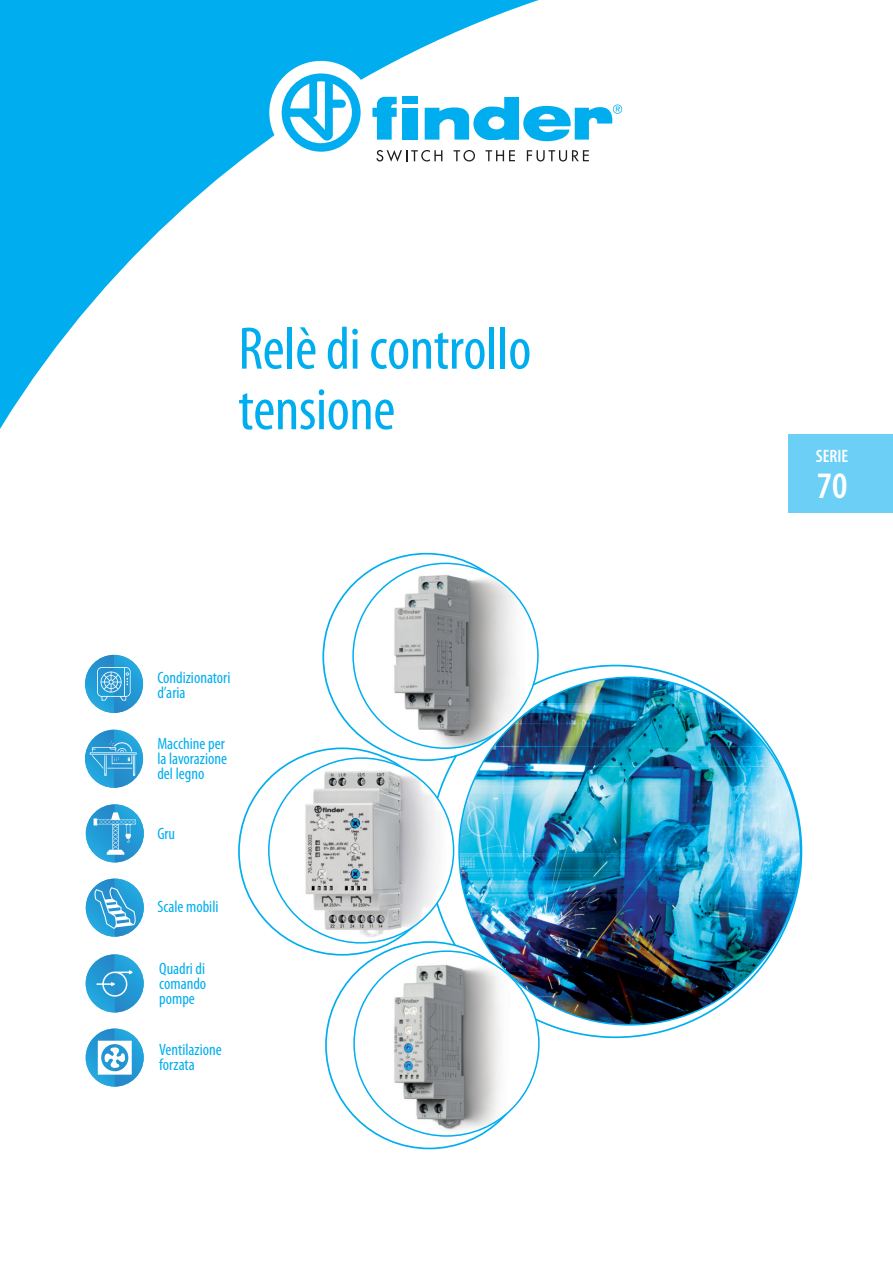
<style>
.page{position:relative;width:893px;height:1263px;background:#fff}
.page>*{position:absolute;margin:0;border:0;box-sizing:border-box;transform-origin:0 0}
.t1{font:condensed 60.6px/60.6px "Myriad Pro";letter-spacing:-.01em;color:#00aeef}
.t2{font:600 condensed 37.5px "Myriad Pro";color:#fff}
.t3{font:600 condensed 18px "Myriad Pro";color:#fff}
.t4{font:condensed 16.5px/15px "Myriad Pro";color:#00aeef}
</style>
<div class="page">
<div style="left:788px;top:434px;width:105px;height:78px;background:#6bcff6"></div>
<svg style="left:0;top:0;width:551px;height:429px"></svg>
<div style="left:269px;top:61px;width:104px;height:103px;background:#fff;border-radius:50%"></div>
<svg style="left:282px;top:73px;width:79px;height:79px"></svg>
<svg style="left:425px;top:97px;width:197px;height:44px"></svg>
<svg style="left:372px;top:97px;width:25px;height:43px"></svg>
<div style="left:403px;top:108px;width:15px;height:32px;background:#00aeef"></div>
<div style="left:403px;top:97px;width:15px;height:7px;background:#00aeef"></div>
<svg style="left:376px;top:150px;width:66px;height:12px"></svg>
<svg style="left:454px;top:150px;width:21px;height:12px"></svg>
<svg style="left:485px;top:150px;width:30px;height:11px"></svg>
<svg style="left:527px;top:150px;width:62px;height:12px"></svg>
<img style="left:383px;top:564px;width:149px;height:184px">
<img style="left:269px;top:758px;width:185px;height:185px;border-radius:92px">
<img style="left:384px;top:954px;width:128px;height:182px">
<img style="left:459px;top:677px;width:342px;height:348px">
<img style="left:85px;top:730px;width:58px;height:58px">
<hr style="left:90px;top:752px;width:47px;height:3px;background:#fff">
<svg style="left:92px;top:741px;width:43px;height:35px;background:#48a9db"></svg>
<img style="left:86px;top:879px;width:58px;height:58px">
<svg style="left:94px;top:887px;width:42px;height:42px;background:#53afde"></svg>
<img style="left:86px;top:804px;width:58px;height:58px">
<svg style="left:94px;top:812px;width:42px;height:43px;background:#48aadb"></svg>
<img style="left:86px;top:954px;width:58px;height:58px">
<svg style="left:96px;top:970px;width:37px;height:27px"></svg>
<img style="left:86px;top:1028px;width:58px;height:58px">
<svg style="left:98px;top:1041px;width:34px;height:34px"></svg>
<img style="left:85px;top:655px;width:58px;height:58px">
<svg style="left:97px;top:667px;width:34px;height:34px"></svg>
<h1 class="t1" style="left:238px;top:318px;width:295px">Relè di controllo tensione</h1>
<p class="t4" style="left:157px;top:670px;width:75px">Condizionatori d’aria</p>
<p class="t4" style="left:157px;top:735px;width:71px">Macchine per la lavorazione del legno</p>
<p class="t4" style="left:157px;top:826px;width:19px">Gru</p>
<p class="t4" style="left:157px;top:899px;width:63px">Scale mobili</p>
<p class="t4" style="left:159px;top:961px;width:49px;text-align:justify">Quadri di comando pompe</p>
<p class="t4" style="left:159px;top:1042px;width:64px">Ventilazione forzata</p>
<p class="t3" style="left:816px;top:446px;width:34px">SЕRIE</p>
<h2 class="t2" style="left:817px;top:465px;width:32px">70</h2>
</div>
